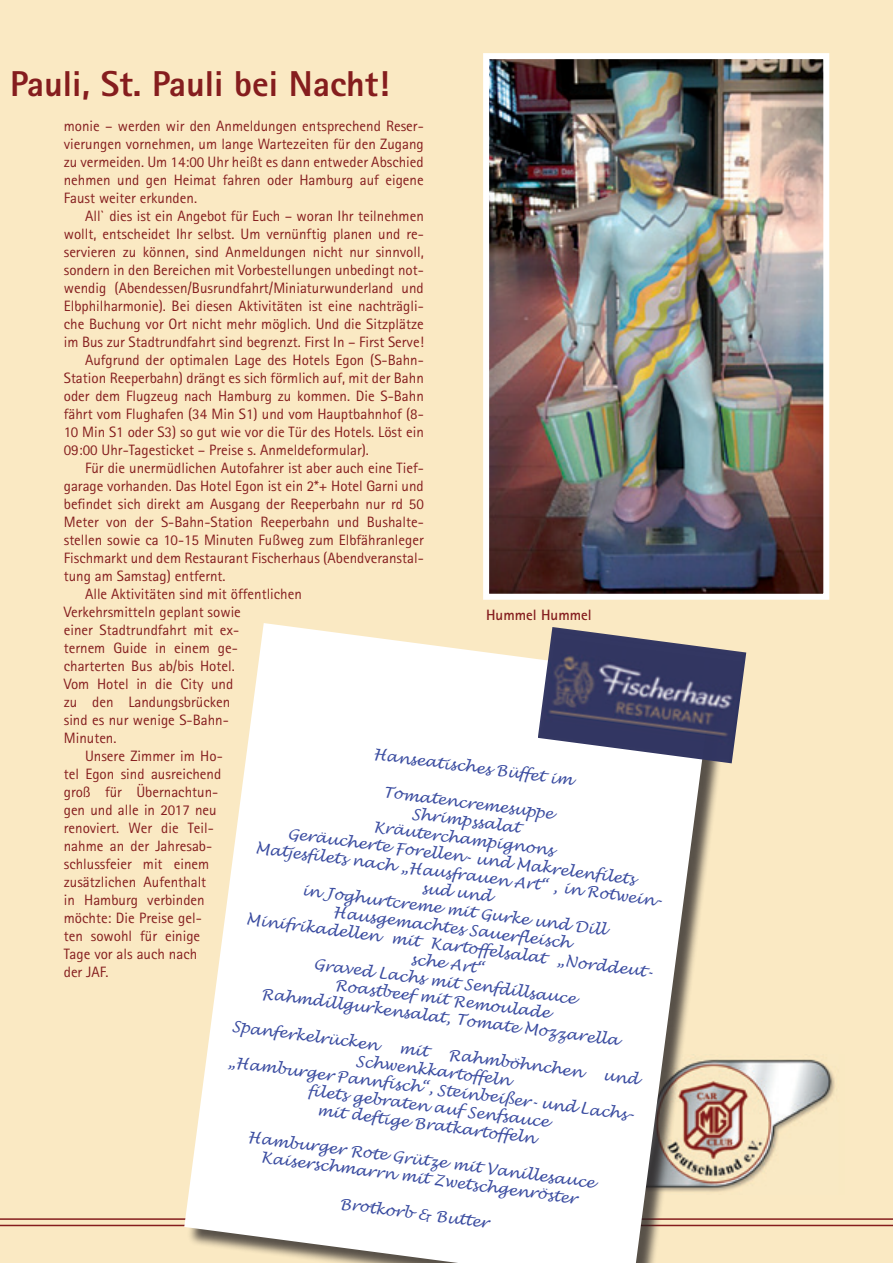
<style>
.page{position:relative;width:893px;height:1263px;background:#fff}
.page>*{position:absolute;margin:0;border:0;box-sizing:border-box;transform-origin:0 0}
.t1{font:800 36px "Rotis Sans Serif";color:#851d1e}
.Body_Text{font:15px/18px "Rotis Sans Serif";color:#851d1e;text-align:justify}
.t2{font:italic 15px "Lucida Handwriting";color:#3a4ca0}
.Bildunterschrift{font:700 15px "Rotis Sans Serif";color:#851d1e}
</style>
<div class="page">
<img style="left:730px;top:1055px;width:114px;height:140px">
<hr style="left:0;top:1225px;width:893px;height:1px;background:#851d1e">
<hr style="left:0;top:1218px;width:893px;height:2px;background:#851d1e">
<div style="left:187px;top:626px;width:543px;height:637px;background:#231f20;opacity:.75"></div>
<svg style="left:184px;top:623px;width:528px;height:640px"></svg>
<img style="left:490px;top:60px;width:332px;height:533px">
<div style="left:483px;top:53px;width:346px;height:547px;border:6px solid #fff"></div>
<img style="left:538px;top:627px;width:208px;height:136px">
<svg style="left:401px;top:1044px;width:32px;height:14px"></svg>
<svg style="left:605px;top:1071px;width:38px;height:14px"></svg>
<h1 class="t1" style="left:10px;top:61px;width:381px">Pauli, St. Pauli bei Nacht!</h1>
<p class="Body_Text" style="left:64px;top:116px;width:362px">monie – werden wir den Anmeldungen entsprechend Reser&shy;vierungen vornehmen, um lange Wartezeiten für den Zugang zu vermeiden. Um 14:00 Uhr heißt es dann entweder Abschied nehmen und gen Heimat fahren oder Hamburg auf eigene Faust weiter erkunden.</p>
<p class="Body_Text" style="left:64px;top:206px;width:362px;text-indent:21px">All` dies ist ein Angebot für Euch – woran Ihr teilnehmen wollt, entscheidet Ihr selbst. Um vernünftig planen und re&shy;servieren zu können, sind Anmeldungen nicht nur sinnvoll, sondern in den Bereichen mit Vorbestellungen unbedingt not&shy;wendig (Abendessen/Busrundfahrt/Miniaturwunderland und Elbphilharmonie). Bei diesen Aktivitäten ist eine nachträgli&shy;che Buchung vor Ort nicht mehr möglich. Und die Sitzplätze im Bus zur Stadtrundfahrt sind begrenzt. First In – First Serve!</p>
<p class="Body_Text" style="left:64px;top:350px;width:362px;text-indent:21px">Aufgrund der optimalen Lage des Hotels Egon (S-Bahn-Station Reeperbahn) drängt es sich förmlich auf, mit der Bahn oder dem Flugzeug nach Hamburg zu kommen. Die S-Bahn fährt vom Flughafen (34 Min S1) und vom Hauptbahnhof (8- 10 Min S1 oder S3) so gut wie vor die Tür des Hotels. Löst ein 09:00 Uhr-Tagesticket – Preise s. Anmeldeformular).</p>
<p class="Body_Text" style="left:64px;top:458px;width:362px;text-indent:21px">Für die unermüdlichen Autofahrer ist aber auch eine Tief&shy;garage vorhanden. Das Hotel Egon ist ein 2*+ Hotel Garni und befindet sich direkt am Ausgang der Reeperbahn nur rd 50<br>Meter von der S-Bahn-Station Reeperbahn und Bushalte&shy;stellen sowie ca 10-15 Minuten Fußweg zum Elbfähranleger Fischmarkt und dem Restaurant Fischerhaus (Abendveranstal&shy;tung am Samstag) entfernt.</p>
<p class="Body_Text" style="left:85px;top:584px;width:218px">Alle Aktivitäten sind mit öffentlichen</p>
<p class="Body_Text" style="left:64px;top:602px;width:179px">Verkehrsmitteln geplant sowie</p>
<p class="Body_Text" style="left:64px;top:620px;width:177px;text-align:left">einer Stadtrundfahrt mit ex&shy;ternem Guide in einem ge&shy;charterten Bus ab/bis Hotel.<br>Vom Hotel in die City und zu den Landungsbrücken sind es nur wenige S-Bahn-<br>Minuten.</p>
<p class="Body_Text" style="left:64px;top:746px;width:161px;text-align:left;text-indent:21px">Unsere Zimmer im Ho&shy;tel Egon sind ausreichend groß für Übernachtun&shy;gen und alle in 2017 neu renoviert. Wer die Teil&shy;nahme an der Jahresab&shy;schlussfeier mit einem zusätzlichen Aufenthalt<br>in Hamburg verbinden möchte: Die Preise gel&shy;ten sowohl für einige<br>Tage vor als auch nach<br>der JAF.</p>
<p class="t2" style="left:375px;top:744px;width:202px;rotate:8deg">Hanseatisches Büffet im</p>
<p class="Bildunterschrift" style="left:486px;top:606px;width:107px">Hummel Hummel</p>
<p class="t2" style="left:385px;top:782px;width:173px;rotate:8deg">Tomatencremesuppe</p>
<p class="t2" style="left:413px;top:804px;width:111px;rotate:8deg">Shrimpssalat</p>
<p class="t2" style="left:375px;top:817px;width:183px;rotate:8deg">Kräuterchampignons</p>
<p class="t2" style="left:289px;top:823px;width:351px;rotate:8deg">Geräucherte Forellen- und Makrelenfilets</p>
<p class="t2" style="left:257px;top:837px;width:412px;rotate:8deg">Matjesfilets nach „Hausfrauen Art“ , in Rotwein-</p>
<p class="t2" style="left:423px;top:878px;width:72px;rotate:8deg">sud und</p>
<p class="t2" style="left:248px;top:908px;width:404px;rotate:8deg">Minifrikadellen mit Kartoffelsalat „Norddeut</p>
<p class="t2" style="left:304px;top:880px;width:308px;rotate:8deg">in Joghurtcreme mit Gurke und Dill</p>
<p class="t2" style="left:335px;top:902px;width:241px;rotate:8deg">Hausgemachtes Sauerfleisch</p>
<p class="t2" style="left:412px;top:949px;width:75px;rotate:8deg">sche Art“</p>
<p class="t2" style="left:315px;top:954px;width:266px;rotate:8deg">Graved Lachs mit Senfdillsauce</p>
<p class="t2" style="left:336px;top:975px;width:218px;rotate:8deg">Roastbeef mit Remoulade</p>
<p class="t2" style="left:263px;top:983px;width:362px;rotate:8deg">Rahmdillgurkensalat, Tomate Mozzarella</p>
<p class="t2" style="left:234px;top:1016px;width:149px;rotate:8deg">Spanferkelrücken</p>
<p class="t2" style="left:450px;top:1045px;width:137px;rotate:8deg">Rahmböhnchen</p>
<p class="t2" style="left:357px;top:1051px;width:157px;rotate:8deg">Schwenkkartoffeln</p>
<p class="t2" style="left:309px;top:1080px;width:244px;rotate:8deg">filets gebraten auf Senfsauce</p>
<p class="t2" style="left:229px;top:1051px;width:404px;rotate:8deg">„Hamburger Pannfisch“, Steinbeißer- und Lachs</p>
<p class="t2" style="left:318px;top:1100px;width:222px;rotate:8deg">mit deftige Bratkartoffeln</p>
<p class="t2" style="left:249px;top:1126px;width:351px;rotate:8deg">Hamburger Rote Grütze mit Vanillesauce</p>
<p class="t2" style="left:263px;top:1146px;width:320px;rotate:8deg">Kaiserschmarrn mit Zwetschgenröster</p>
<p class="t2" style="left:341px;top:1194px;width:151px;rotate:8deg">Brotkorb &amp; Butter</p>
</div>
